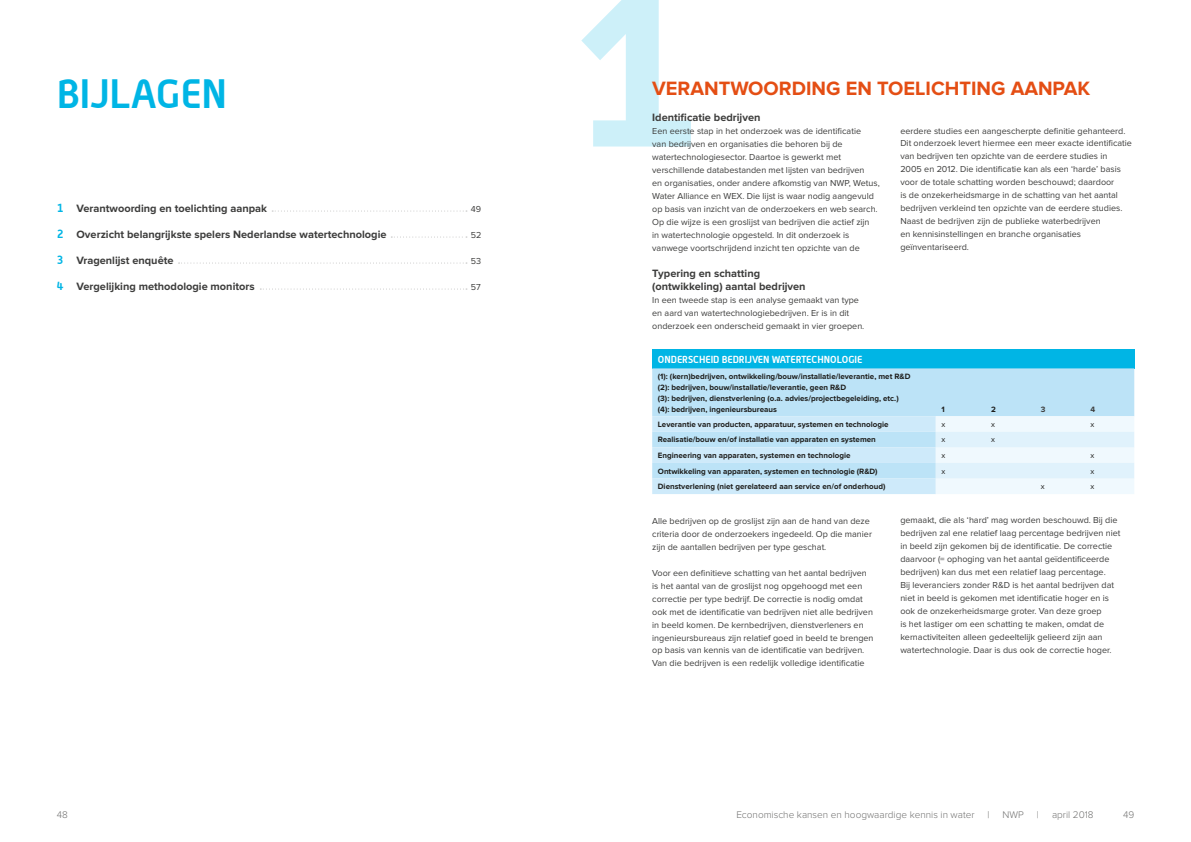
<style>
.page{position:relative;width:1191px;height:842px;background:#fff}
.page>*{position:absolute;margin:0;border:0;box-sizing:border-box;transform-origin:0 0}
.t1{font:700 40px "Alwyn";color:#00b5e5}
.t2{font:700 20px "Proxima Nova";color:#e44e14}
.t3{font:700 11px/13px "Proxima Nova";color:#3d3d3c}
.t4{font:300 10px "Proxima Nova";color:#70706f}
.t5{font:700 10px "Alwyn";color:#fff}
.t6{font:9px/13px "Proxima Nova";color:#3d3d3c}
.t7{font:700 8px/11px "Proxima Nova";color:#1d1d1b}
.t8{font:8px "Proxima Nova";color:#1d1d1b}
.t9{font:700 8px "Proxima Nova";color:#3d3d3c}
.s1{font-family:"Alwyn";font-size:12px;color:#00b5e5}
</style>
<div class="page">
<svg style="left:581px;top:0;width:110px;height:147px"></svg>
<div style="left:652px;top:349px;width:482px;height:19px;background:#00b5e5"></div>
<div style="left:652px;top:368px;width:482px;height:48px;background:#bce3f7"></div>
<svg style="left:652px;top:416px;width:482px;height:78px"></svg>
<svg style="left:272px;top:211px;width:195px;height:1px"></svg>
<svg style="left:179px;top:263px;width:288px;height:1px"></svg>
<svg style="left:391px;top:237px;width:76px;height:1px"></svg>
<svg style="left:260px;top:289px;width:207px;height:1px"></svg>
<h1 class="t1" style="left:57px;top:68px;width:172px">BIJLAGEN</h1>
<h2 class="t2" style="left:652px;top:79px;width:439px">VERANTWOORDING EN TOELICHTING AANPAK</h2>
<p class="t3" style="left:652px;top:111px;width:110px">Identificatie bedrijven</p>
<p class="t6" style="left:652px;top:124px;width:229px">Een eerste stap in het onderzoek was de identificatie<br>van bedrijven en organisaties die behoren bij de watertechnologiesector. Daartoe is gewerkt met verschillende databestanden met lijsten van bedrijven<br>en organisaties, onder andere afkomstig van NWP, Wetus, Water Alliance en WEX. Die lijst is waar nodig aangevuld op basis van inzicht van de onderzoekers en web search.<br>Op die wijze is een groslijst van bedrijven die actief zijn<br>in watertechnologie opgesteld. In dit onderzoek is vanwege voortschrijdend inzicht ten opzichte van de</p>
<p class="t6" style="left:900px;top:124px;width:233px">eerdere studies een aangescherpte definitie gehanteerd.<br>Dit onderzoek levert hiermee een meer exacte identificatie van bedrijven ten opzichte van de eerdere studies in<br>2005 en 2012. Die identificatie kan als een ‘harde’ basis voor de totale schatting worden beschouwd; daardoor<br>is de onzekerheidsmarge in de schatting van het aantal bedrijven verkleind ten opzichte van de eerdere studies.<br>Naast de bedrijven zijn de publieke waterbedrijven<br>en kennisinstellingen en branche organisaties geïnventariseerd.</p>
<p class="t3" style="left:57px;top:202px;width:212px"><span class="s1">1</span> Verantwoording en toelichting aanpak</p>
<p class="t3" style="left:57px;top:228px;width:331px"><span class="s1">2</span> Overzicht belangrijkste spelers Nederlandse watertechnologie</p>
<p class="t3" style="left:57px;top:254px;width:118px"><span class="s1">3</span> Vragenlijst enquête</p>
<p class="t3" style="left:57px;top:280px;width:199px"><span class="s1">4</span> Vergelijking methodologie monitors</p>
<p class="t6" style="left:471px;top:202px;width:12px">49</p>
<p class="t6" style="left:471px;top:228px;width:12px">52</p>
<p class="t6" style="left:471px;top:254px;width:12px">53</p>
<p class="t6" style="left:471px;top:280px;width:11px">57</p>
<p class="t3" style="left:652px;top:267px;width:155px">Typering en schatting (ontwikkeling) aantal bedrijven</p>
<p class="t6" style="left:652px;top:293px;width:214px">In een tweede stap is een analyse gemaakt van type en aard van watertechnologiebedrijven. Er is in dit onderzoek een onderscheid gemaakt in vier groepen.</p>
<p class="t5" style="left:658px;top:353px;width:206px">ONDERSCHEID BEDRIJVEN WATERTECHNOLOGIE</p>
<p class="t7" style="left:658px;top:371px;width:254px">(1): (kern)bedrijven, ontwikkeling/bouw/installatie/leverantie, met R&amp;D (2): bedrijven, bouw/installatie/leverantie, geen R&amp;D<br>(3): bedrijven, dienstverlening (o.a. advies/projectbegeleiding, etc.) (4): bedrijven, ingenieursbureaus</p>
<p class="t7" style="left:941px;top:404px;width:5px">1</p>
<p class="t7" style="left:991px;top:404px;width:6px">2</p>
<p class="t9" style="left:1040px;top:406px;width:6px">3</p>
<p class="t9" style="left:1090px;top:406px;width:6px">4</p>
<p class="t7" style="left:658px;top:419px;width:232px">Leverantie van producten, apparatuur, systemen en technologie</p>
<p class="t8" style="left:941px;top:420px;width:5px">x</p>
<p class="t8" style="left:991px;top:420px;width:5px">x</p>
<p class="t8" style="left:1090px;top:420px;width:5px">x</p>
<p class="t7" style="left:658px;top:435px;width:219px">Realisatie/bouw en/of installatie van apparaten en systemen</p>
<p class="t8" style="left:941px;top:436px;width:5px">x</p>
<p class="t8" style="left:991px;top:436px;width:5px">x</p>
<p class="t7" style="left:658px;top:450px;width:194px">Engineering van apparaten, systemen en technologie</p>
<p class="t8" style="left:941px;top:452px;width:5px">x</p>
<p class="t8" style="left:1090px;top:452px;width:5px">x</p>
<p class="t7" style="left:658px;top:466px;width:221px">Ontwikkeling van apparaten, systemen en technologie (R&amp;D)</p>
<p class="t8" style="left:941px;top:467px;width:5px">x</p>
<p class="t8" style="left:1090px;top:467px;width:5px">x</p>
<p class="t7" style="left:658px;top:481px;width:229px">Dienstverlening (niet gerelateerd aan service en/of onderhoud)</p>
<p class="t8" style="left:1040px;top:483px;width:5px">x</p>
<p class="t8" style="left:1090px;top:483px;width:5px">x</p>
<p class="t6" style="left:652px;top:514px;width:221px">Alle bedrijven op de groslijst zijn aan de hand van deze criteria door de onderzoekers ingedeeld. Op die manier zijn de aantallen bedrijven per type geschat.</p>
<p class="t6" style="left:652px;top:566px;width:223px">Voor een definitieve schatting van het aantal bedrijven is het aantal van de groslijst nog opgehoogd met een correctie per type bedrijf. De correctie is nodig omdat ook met de identificatie van bedrijven niet alle bedrijven in beeld komen. De kernbedrijven, dienstverleners en ingenieursbureaus zijn relatief goed in beeld te brengen op basis van kennis van de identificatie van bedrijven.<br>Van die bedrijven is een redelijk volledige identificatie</p>
<p class="t6" style="left:900px;top:514px;width:222px">gemaakt, die als ‘hard’ mag worden beschouwd. Bij die bedrijven zal ene relatief laag percentage bedrijven niet in beeld zijn gekomen bij de identificatie. De correctie daarvoor (= ophoging van het aantal geïdentificeerde bedrijven) kan dus met een relatief laag percentage.<br>Bij leveranciers zonder R&amp;D is het aantal bedrijven dat niet in beeld is gekomen met identificatie hoger en is ook de onzekerheidsmarge groter. Van deze groep<br>is het lastiger om een schatting te maken, omdat de kernactiviteiten alleen gedeeltelijk gelieerd zijn aan watertechnologie. Daar is dus ook de correctie hoger.</p>
<p class="t4" style="left:57px;top:810px;width:13px">48</p>
<p class="t4" style="left:736px;top:810px;width:240px">Economische kansen en hoogwaardige kennis in water</p>
<p class="t4" style="left:987px;top:810px;width:4px">|</p>
<p class="t4" style="left:1002px;top:810px;width:23px">NWP</p>
<p class="t4" style="left:1037px;top:810px;width:4px">|</p>
<p class="t4" style="left:1052px;top:810px;width:43px">april 2018</p>
<p class="t4" style="left:1123px;top:810px;width:13px">49</p>
</div>
